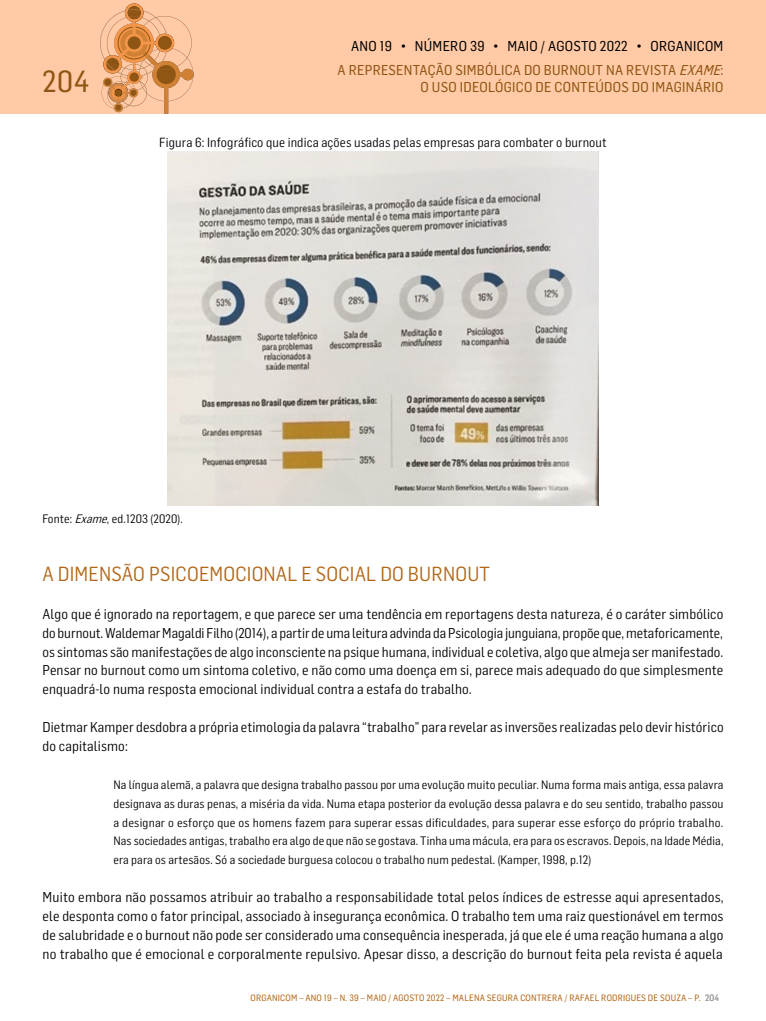
<style>
.page{position:relative;width:766px;height:1021px;background:#fff}
.page>*{position:absolute;margin:0;border:0;box-sizing:border-box;transform-origin:0 0}
.t1{font:30px "Flama Semicondensed Basic";color:#8e5514}
.t2{font:20px "Flama Semicondensed";letter-spacing:.01em;color:#b26616}
.t3{font:14px/18.9px "Flama Semicondensed";letter-spacing:.01em;color:#000;text-align:justify}
.t4{font:14px/24.1px "Flama Semicondensed Basic";letter-spacing:.02em;color:#8e5514;text-align:right}
.t5{font:13px "Flama Semicondensed";letter-spacing:.01em;color:#000}
.t6{font:12px/18.9px "Flama Semicondensed";letter-spacing:.01em;color:#000;text-align:justify}
.t7{font:9px "Flama Semicondensed Basic";letter-spacing:.02em;color:#b26616}
.s1{color:#000}
.s2{font-style:italic}
.s3{color:#9d9d9c}
</style>
<div class="page">
<div style="left:0;top:0;width:765px;height:113px;background:#ffcaa5"></div>
<svg style="left:100px;top:3px;width:93px;height:110px"></svg>
<div style="left:158px;top:36px;width:14px;height:14px;background:#8e5514;border-radius:50%"></div>
<div style="left:104px;top:79px;width:7px;height:7px;background:#8e5514;border-radius:3px"></div>
<div style="left:128px;top:36px;width:13px;height:13px;background:#8e5514;border-radius:50%"></div>
<div style="left:115px;top:89px;width:7px;height:7px;background:#8e5514;border-radius:3px"></div>
<div style="left:129px;top:72px;width:10px;height:10px;background:#8e5514;border-radius:5px"></div>
<img style="left:168px;top:152px;width:430px;height:353px">
<h1 class="t1" style="left:43px;top:62px;width:48px">204</h1>
<p class="t4" style="left:337px;top:34px;width:388px"><span class="s1">ANO 19 • NÚMERO 39 • MAIO / AGOSTO 2022 • ORGANICOM<br></span>A REPRESENTAÇÃO SIMBÓLICA DO BURNOUT NA REVISTA <span class="s2">EXAME</span>:</p>
<p class="t4" style="left:420px;top:75px;width:304px">O USO IDEOLÓGICO DE CONTEÚDOS DO IMAGINÁRIO</p>
<p class="t5" style="left:159px;top:134px;width:449px">Figura 6: Infográfico que indica ações usadas pelas empresas para combater o burnout</p>
<p class="t6" style="left:43px;top:509px;width:142px">Fonte: <span class="s2">Exame</span>, ed. 1203 (2020).</p>
<h2 class="t2" style="left:43px;top:561px;width:449px">A DIMENSÃO PSICOEMOCIONAL E SOCIAL DO BURNOUT</h2>
<p class="t3" style="left:43px;top:603px;width:682px">Algo que é ignorado na reportagem, e que parece ser uma tendência em reportagens desta natureza, é o caráter simbólico do burnout. Waldemar Magaldi Filho (2014), a partir de uma leitura advinda da Psicologia junguiana, propõe que, metaforicamente, os sintomas são manifestações de algo inconsciente na psique humana, individual e coletiva, algo que almeja ser manifestado.<br>Pensar no burnout como um sintoma coletivo, e não como uma doença em si, parece mais adequado do que simplesmente enquadrá-lo numa resposta emocional individual contra a estafa do trabalho.</p>
<p class="t3" style="left:43px;top:717px;width:682px">Dietmar Kamper desdobra a própria etimologia da palavra “trabalho” para revelar as inversões realizadas pelo devir histórico do capitalismo:</p>
<p class="t6" style="left:113px;top:774px;width:611px">Na língua alemã, a palavra que designa trabalho passou por uma evolução muito peculiar. Numa forma mais antiga, essa palavra designava as duras penas, a miséria da vida. Numa etapa posterior da evolução dessa palavra e do seu sentido, trabalho passou a designar o esforço que os homens fazem para superar essas dificuldades, para superar esse esforço do próprio trabalho.<br>Nas sociedades antigas, trabalho era algo de que não se gostava. Tinha uma mácula, era para os escravos. Depois, na Idade Média, era para os artesãos. Só a sociedade burguesa colocou o trabalho num pedestal. (Kamper, 1998, p. 12)</p>
<p class="t3" style="left:43px;top:887px;width:682px">Muito embora não possamos atribuir ao trabalho a responsabilidade total pelos índices de estresse aqui apresentados, ele desponta como o fator principal, associado à insegurança econômica. O trabalho tem uma raiz questionável em termos de salubridade e o burnout não pode ser considerado uma consequência inesperada, já que ele é uma reação humana a algo no trabalho que é emocional e corporalmente repulsivo. Apesar disso, a descrição do burnout feita pela revista é aquela</p>
<p class="t7" style="left:250px;top:992px;width:281px">ORGANICOM – ANO 19 – N. 39 – MAIO / AGOSTO 2022 – MALENA SEGURA CONTR</p>
<p class="t7" style="left:547px;top:992px;width:173px">ERA / RAFAEL RODRIG UES DE SOUZA – P. <span class="s3">204</span></p>
</div>
